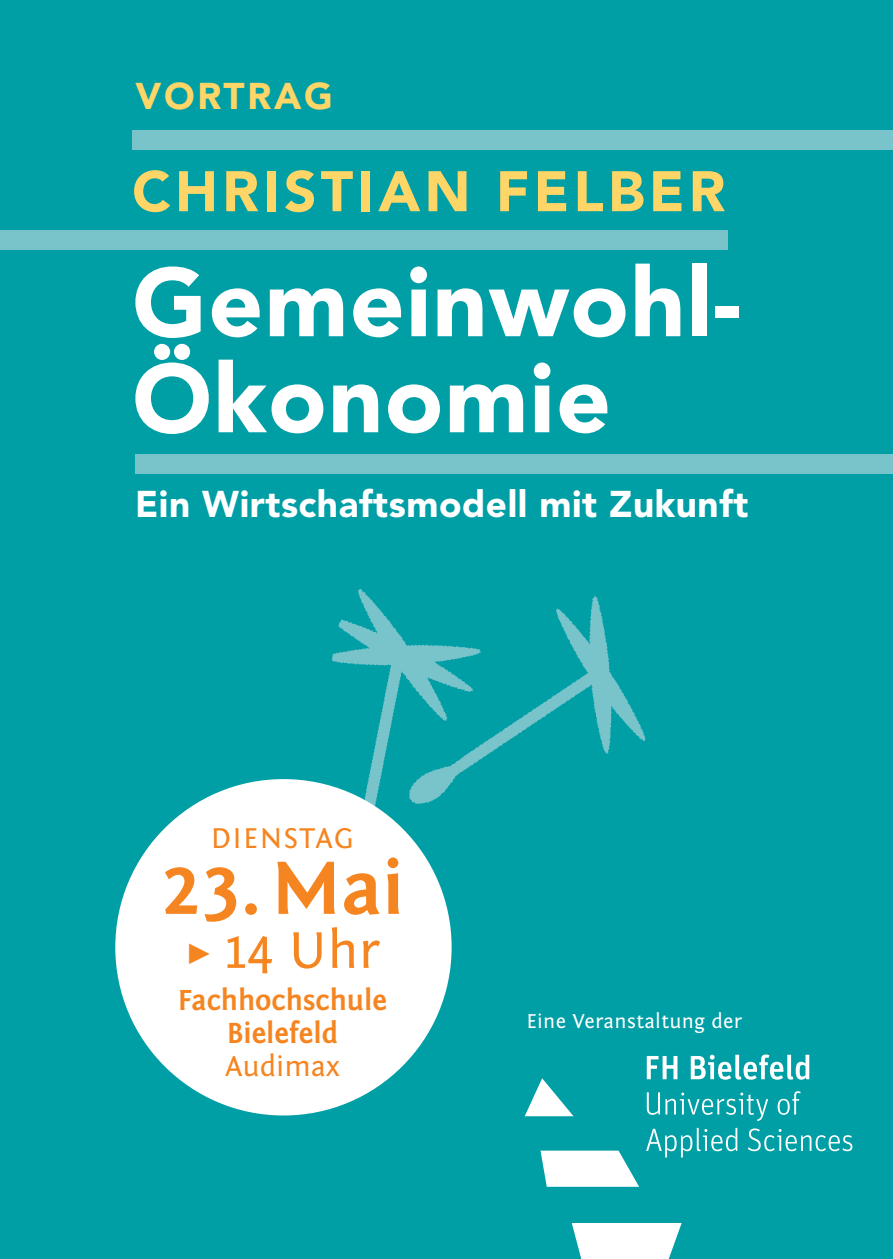
<style>
.page{position:relative;width:893px;height:1259px;background:#009ea5}
.page>*{position:absolute;margin:0;border:0;box-sizing:border-box;transform-origin:0 0}
.t1{font:900 96px/96px "Avenir";letter-spacing:.015em;color:#fff}
.t2{font:700 78px "Fontin Sans";color:#f58520}
.t3{font:900 56.4px "Avenir";letter-spacing:.075em;color:#fed567}
.t4{font:54px "Fontin Sans";color:#f58520}
.t5{font:900 36.9px "Avenir";letter-spacing:.015em;color:#fff}
.t6{font:900 36.9px "Avenir";letter-spacing:.075em;color:#fed567}
.t7{font:700 30px/33px "Fontin Sans";color:#f58520;text-align:center}
.t8{font:30px "Fontin Sans";letter-spacing:.05em;color:#f58520}
.t9{font:30px "Fontin Sans";letter-spacing:.01em;color:#f58520}
.t10{font:21px "Fontin Sans";letter-spacing:.015em;color:#fff}
</style>
<div class="page">
<img style="left:296px;top:589px;width:350px;height:345px">
<div style="left:115px;top:779px;width:337px;height:336px;background:#fff;border-radius:50%"></div>
<div style="left:0;top:231px;width:727px;height:19px;background:#79c4cb"></div>
<div style="left:132px;top:130px;width:761px;height:20px;background:#79c4cb"></div>
<div style="left:135px;top:454px;width:758px;height:20px;background:#79c4cb"></div>
<svg style="left:525px;top:1078px;width:49px;height:38px"></svg>
<svg style="left:540px;top:1150px;width:99px;height:36px;background:#d7eff0"></svg>
<svg style="left:572px;top:1223px;width:110px;height:36px;background:#e4f5f5"></svg>
<svg style="left:647px;top:1056px;width:30px;height:23px"></svg>
<svg style="left:691px;top:1054px;width:118px;height:25px"></svg>
<svg style="left:647px;top:1092px;width:121px;height:29px"></svg>
<svg style="left:778px;top:1091px;width:23px;height:23px"></svg>
<svg style="left:646px;top:1128px;width:91px;height:29px"></svg>
<svg style="left:748px;top:1128px;width:104px;height:23px"></svg>
<p class="t6" style="left:135px;top:81px;width:199px">VORTRAG</p>
<h3 class="t3" style="left:132px;top:169px;width:595px">CHRISTIAN FELBER</h3>
<h1 class="t1" style="left:132px;top:263px;width:611px">Gemeinwohl-<br>Ökonomie</h1>
<p class="t5" style="left:135px;top:489px;width:615px">Ein Wirtschaftsmodell mit Zukunft</p>
<p class="t8" style="left:211px;top:828px;width:145px">DIENSTAG</p>
<h2 class="t2" style="left:161px;top:862px;width:245px">23.Mai</h2>
<h3 class="t4" style="left:185px;top:932px;width:196px">✓ 14 Uhr</h3>
<p class="t7" style="left:178px;top:987px;width:210px">Fachhochschule<br>Bielefeld</p>
<p class="t9" style="left:225px;top:1056px;width:116px">Audimax</p>
<p class="t10" style="left:526px;top:1014px;width:217px">Eine Veranstaltung der</p>
</div>
